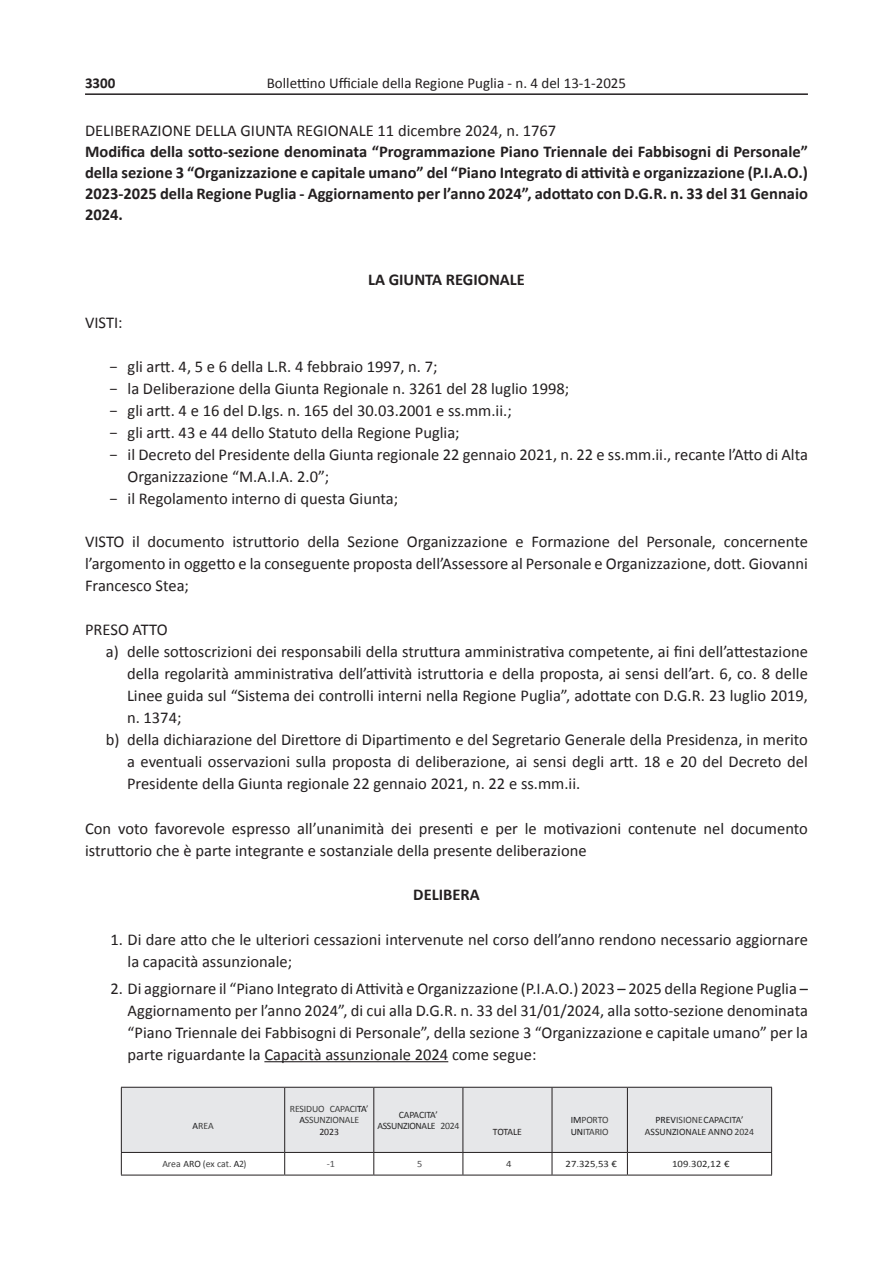
<style>
.page{position:relative;width:893px;height:1263px;background:#fff}
.page>*{position:absolute;margin:0;border:0;box-sizing:border-box;transform-origin:0 0}
.t1{font:16.5px/22px "Calibri";color:#231f20;text-align:justify}
.t2{font:700 16.5px/21px "Calibri";color:#231f20;text-align:justify}
.t3{font:15px "Calibri";color:#231f20}
.t4{font:700 15px "Calibri";color:#231f20}
.t5{font:9.75px/11.7px "Calibri";letter-spacing:-.015em;color:#3d3d3d;text-align:center}
.t6{font:9.75px/11.7px "Calibri";color:#282828;text-align:center}
.t7{font:9.75px/11.7px "Calibri";letter-spacing:-.03em;color:#282828;text-align:center}
.t8{font:9.75px "Calibri";color:#282828;scale:1.1 1}
.t9{font:9.75px "Calibri";letter-spacing:-.025em;color:#231f20}
.t10{font:9.75px "Calibri";color:#525254;scale:1.05 1}
.t11{font:9.75px "Calibri";letter-spacing:-.015em;color:#3d3d3d;scale:1.1 1}
.s1{color:#18181a}
.s2{color:#231f20}
.s3{color:#3d3d3d}
.s4{color:#282828}
.s5{color:#525254}
.s6{color:#707070}
</style>
<div class="page">
<hr style="left:85px;top:93px;width:723px;height:2px;background:#231f20">
<hr style="left:264px;top:1061px;width:184px;height:1px;background:#231f20">
<hr style="left:121px;top:1175px;width:164px;height:1px;background:#231f20">
<hr style="left:285px;top:1175px;width:89px;height:1px;background:#231f20">
<hr style="left:374px;top:1175px;width:89px;height:1px;background:#231f20">
<hr style="left:463px;top:1175px;width:89px;height:1px;background:#231f20">
<hr style="left:552px;top:1175px;width:75px;height:1px;background:#231f20">
<hr style="left:627px;top:1175px;width:145px;height:1px;background:#231f20">
<svg style="left:121px;top:1087px;width:651px;height:88px"></svg>
<p class="t4" style="left:85px;top:72px;width:32px">3300</p>
<p class="t3" style="left:267px;top:74px;width:361px">Bollettino Ufficiale della Regione Puglia - n. 4 del 13-1-2025</p>
<p class="t1" style="left:85px;top:118px;width:473px">DELIBERAZIONE DELLA GIUNTA REGIONALE 11 dicembre 2024, n. 1767</p>
<p class="t2" style="left:85px;top:140px;width:724px">Modifica della sotto-sezione denominata “Programmazione Piano Triennale dei Fabbisogni di Personale” della sezione 3 “Organizzazione e capitale umano” del “Piano Integrato di attività e organizzazione (P.I.A.O.)<br>2023-2025 della Regione Puglia - Aggiornamento per l’anno 2024”, adottato con D.G.R. n. 33 del 31 Gennaio 2024.</p>
<p class="t2" style="left:368px;top:268px;width:158px">LA GIUNTA REGIONALE</p>
<p class="t1" style="left:85px;top:311px;width:39px">VISTI:</p>
<p class="t1" style="left:110px;top:355px;width:329px">− gli artt. 4, 5 e 6 della L.R. 4 febbraio 1997, n. 7;</p>
<p class="t1" style="left:110px;top:377px;width:461px">− la Deliberazione della Giunta Regionale n. 3261 del 28 luglio 1998;</p>
<p class="t1" style="left:110px;top:399px;width:404px">− gli artt. 4 e 16 del D.lgs. n. 165 del 30.03.2001 e ss.mm.ii.;</p>
<p class="t1" style="left:110px;top:421px;width:352px">− gli artt. 43 e 44 dello Statuto della Regione Puglia;</p>
<p class="t1" style="left:110px;top:442px;width:700px">− il Decreto del Presidente della Giunta regionale 22 gennaio 2021, n. 22 e ss.mm.ii., recante l’Atto di Alta</p>
<p class="t1" style="left:128px;top:464px;width:203px">Organizzazione “M.A.I.A. 2.0”;</p>
<p class="t1" style="left:110px;top:486px;width:290px">− il Regolamento interno di questa Giunta;</p>
<p class="t1" style="left:85px;top:530px;width:724px">VISTO il documento istruttorio della Sezione Organizzazione e Formazione del Personale, concernente l’argomento in oggetto e la conseguente proposta dell’Assessore al Personale e Organizzazione, dott. Giovanni Francesco Stea;</p>
<p class="t1" style="left:85px;top:618px;width:84px">PRESO ATTO</p>
<p class="t1" style="left:106px;top:640px;width:704px">a) delle sottoscrizioni dei responsabili della struttura amministrativa competente, ai fini dell’attestazione</p>
<p class="t1" style="left:127px;top:661px;width:682px">della regolarità amministrativa dell’attività istruttoria e della proposta, ai sensi dell’art. 6, co. 8 delle</p>
<p class="t1" style="left:127px;top:683px;width:682px">Linee guida sul “Sistema dei controlli interni nella Regione Puglia”, adottate con D.G.R. 23 luglio 2019,</p>
<p class="t1" style="left:127px;top:705px;width:56px">n. 1374;</p>
<p class="t1" style="left:106px;top:728px;width:704px">b) della dichiarazione del Direttore di Dipartimento e del Segretario Generale della Presidenza, in merito</p>
<p class="t1" style="left:127px;top:750px;width:682px">a eventuali osservazioni sulla proposta di deliberazione, ai sensi degli artt. 18 e 20 del Decreto del</p>
<p class="t1" style="left:127px;top:772px;width:455px">Presidente della Giunta regionale 22 gennaio 2021, n. 22 e ss.mm.ii.</p>
<p class="t1" style="left:85px;top:816px;width:724px">Con voto favorevole espresso all’unanimità dei presenti e per le motivazioni contenute nel documento istruttorio che è parte integrante e sostanziale della presente deliberazione</p>
<p class="t2" style="left:413px;top:884px;width:68px">DELIBERA</p>
<p class="t1" style="left:128px;top:927px;width:682px;text-indent:-17px">1. Di dare atto che le ulteriori cessazioni intervenute nel corso dell’anno rendono necessario aggiornare la capacità assunzionale;</p>
<p class="t1" style="left:128px;top:976px;width:682px;text-indent:-17px">2. Di aggiornare il “Piano Integrato di Attività e Organizzazione (P.I.A.O.) 2023 – 2025 della Regione Puglia – Aggiornamento per l’anno 2024”, di cui alla D.G.R. n. 33 del 31/01/2024, alla sotto-sezione denominata “Piano Triennale dei Fabbisogni di Personale”, della sezione 3 “Organizzazione e capitale umano” per la parte riguardante la Capacità assunzionale 2024 come segue:</p>
<p class="t5" style="left:192px;top:1120px;width:23px"><span class="s1">A</span>REA</p>
<p class="t5" style="left:290px;top:1102px;width:80px">RESIDUO CAPACI<span class="s1">TA</span>’<br><span class="s1">A</span>SSUNZIONALE<br><span class="s2">2023</span></p>
<p class="t7" style="left:377px;top:1108px;width:84px">CAPACITA’<br>ASSUNZIONALE <span class="s3">2024</span></p>
<p class="t9" style="left:493px;top:1126px;width:31px">TOTALE</p>
<p class="t5" style="left:571px;top:1114px;width:39px;text-align:left"><span class="s1">IM</span>PORTO<br><span class="s1">UN</span>ITARIO</p>
<p class="t6" style="left:645px;top:1114px;width:111px"><span class="s1">PREV</span><span class="s3">ISIONE</span> CAPACITA’<br>ASSUNZIONALE ANNO <span class="s3">2024</span></p>
<p class="t5" style="left:162px;top:1158px;width:86px">Area <span class="s4">ARO</span> (ex cat. <span class="s1">A</span>2)</p>
<p class="t10" style="left:327px;top:1158px;width:9px">-1</p>
<p class="t10" style="left:417px;top:1158px;width:6px">5</p>
<p class="t11" style="left:506px;top:1158px;width:6px">4</p>
<p class="t8" style="left:566px;top:1158px;width:48px">27<span class="s5">.</span>325<span class="s6">,</span>53 €</p>
<p class="t8" style="left:672px;top:1158px;width:54px">109<span class="s6">.</span>302,12 €</p>
</div>
